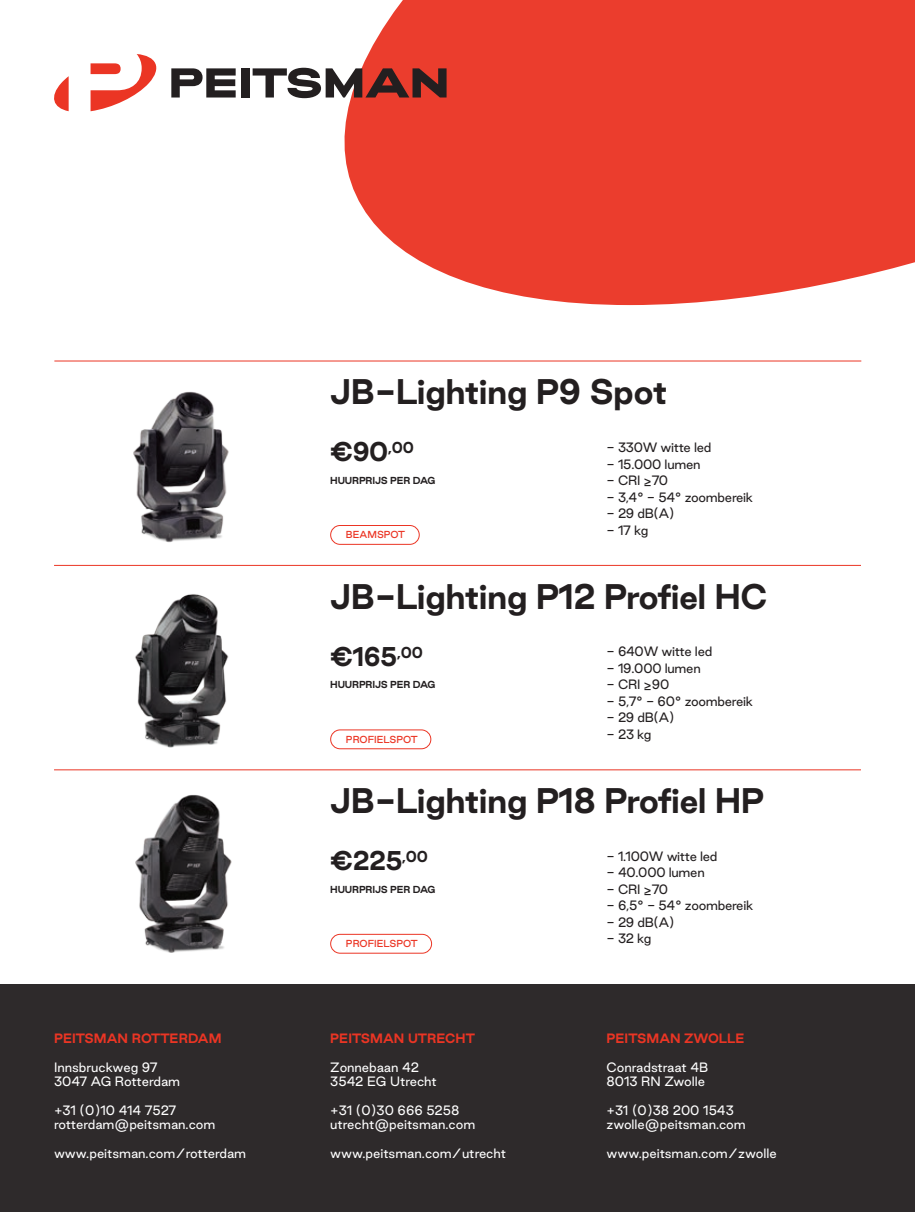
<style>
.page{position:relative;width:915px;height:1212px;background:#fff}
.page>*{position:absolute;margin:0;border:0;box-sizing:border-box;transform-origin:0 0}
.t1{font:700 31.5px "Good Sans";letter-spacing:-.02em;color:#231f20}
.t2{font:700 24px "Good Sans";letter-spacing:-.02em;color:#231f20}
.t3{font:12px/14.4px "Good Sans";color:#fff}
.t4{font:12px "Good Sans";letter-spacing:-.02em;color:#231f20}
.t5{font:700 12px "Good Sans";color:#eb3524}
.t6{font:700 9px "Good Sans";letter-spacing:-.02em;color:#231f20}
.t7{font:500 9px "Good Sans";color:#eb3524}
</style>
<div class="page">
<svg style="left:300px;top:0;width:614px;height:305px;background:#ee5a4c"></svg>
<svg style="left:90px;top:54px;width:67px;height:57px"></svg>
<svg style="left:54px;top:76px;width:15px;height:35px"></svg>
<svg style="left:171px;top:68px;width:64px;height:30px"></svg>
<div style="left:241px;top:68px;width:8px;height:30px;background:#231f20"></div>
<svg style="left:252px;top:68px;width:194px;height:30px"></svg>
<img style="left:133px;top:391px;width:96px;height:152px">
<img style="left:135px;top:594px;width:94px;height:154px">
<img style="left:135px;top:794px;width:97px;height:159px">
<hr style="left:54px;top:361px;width:807px;height:1px;background:#eb3524">
<hr style="left:54px;top:565px;width:806px;height:1px;background:#eb3524">
<hr style="left:54px;top:769px;width:806px;height:1px;background:#eb3524">
<div style="left:330px;top:729px;width:101px;height:20px;border:1px solid #eb3524;border-radius:9px"></div>
<div style="left:330px;top:934px;width:102px;height:19px;border:1px solid #eb3524;border-radius:9px"></div>
<div style="left:330px;top:525px;width:89px;height:20px;border:1px solid #eb3524;border-radius:9px"></div>
<div style="left:0;top:984px;width:914px;height:228px;background:#2e2a2b"></div>
<p class="t5" style="left:54px;top:1029px;width:169px">PEITSMAN ROTTERDAM</p>
<p class="t3" style="left:54px;top:1059px;width:127px">Innsbruckweg 97<br>3047 AG Rotterdam</p>
<p class="t3" style="left:54px;top:1103px;width:163px">+31 (0)10 414 7527 rotterdam@peitsman.com</p>
<p class="t3" style="left:54px;top:1146px;width:193px">www.peitsman.com/rotterdam</p>
<h1 class="t1" style="left:330px;top:369px;width:339px">JB-Lighting P9 Spot</h1>
<h2 class="t2" style="left:330px;top:434px;width:85px">€90<sup>,00</sup></h2>
<p class="t6" style="left:330px;top:474px;width:107px">HUURPRIJS PER DAG</p>
<p class="t7" style="left:346px;top:528px;width:61px">BEAMSPOT</p>
<p class="t4" style="left:606px;top:439px;width:106px">- 330W witte led</p>
<p class="t4" style="left:606px;top:455px;width:95px">- 15.000 lumen</p>
<p class="t4" style="left:606px;top:472px;width:63px">- CRI ≥70</p>
<p class="t4" style="left:606px;top:488px;width:148px">- 3,4° - 54° zoombereik</p>
<p class="t4" style="left:606px;top:505px;width:69px">- 29 dB(A)</p>
<p class="t4" style="left:606px;top:521px;width:43px">- 17 kg</p>
<h1 class="t1" style="left:330px;top:573px;width:438px">JB-Lighting P12 Profiel HC</h1>
<h2 class="t2" style="left:330px;top:639px;width:94px">€165<sup>,00</sup></h2>
<p class="t6" style="left:330px;top:678px;width:107px">HUURPRIJS PER DAG</p>
<p class="t7" style="left:346px;top:733px;width:73px">PROFIELSPOT</p>
<p class="t4" style="left:606px;top:643px;width:107px">- 640W witte led</p>
<p class="t4" style="left:606px;top:659px;width:96px">- 19.000 lumen</p>
<p class="t4" style="left:606px;top:676px;width:64px">- CRI ≥90</p>
<p class="t4" style="left:606px;top:692px;width:148px">- 5,7° - 60° zoombereik</p>
<p class="t4" style="left:606px;top:709px;width:69px">- 29 dB(A)</p>
<p class="t4" style="left:606px;top:725px;width:46px">- 23 kg</p>
<h1 class="t1" style="left:330px;top:778px;width:435px">JB-Lighting P18 Profiel HP</h1>
<h2 class="t2" style="left:330px;top:843px;width:99px">€225<sup>,00</sup></h2>
<p class="t6" style="left:330px;top:883px;width:107px">HUURPRIJS PER DAG</p>
<p class="t7" style="left:346px;top:937px;width:73px">PROFIELSPOT</p>
<p class="t5" style="left:330px;top:1029px;width:146px">PEITSMAN UTRECHT</p>
<p class="t3" style="left:330px;top:1059px;width:108px">Zonnebaan 42<br>3542 EG Utrecht</p>
<p class="t3" style="left:330px;top:1103px;width:146px">+31 (0)30 666 5258 utrecht@peitsman.com</p>
<p class="t3" style="left:330px;top:1146px;width:177px">www.peitsman.com/utrecht</p>
<p class="t4" style="left:606px;top:847px;width:112px">- 1.100W witte led</p>
<p class="t4" style="left:606px;top:864px;width:100px">- 40.000 lumen</p>
<p class="t4" style="left:606px;top:880px;width:63px">- CRI ≥70</p>
<p class="t4" style="left:606px;top:897px;width:148px">- 6,5° - 54° zoombereik</p>
<p class="t4" style="left:606px;top:913px;width:69px">- 29 dB(A)</p>
<p class="t4" style="left:606px;top:930px;width:46px">- 32 kg</p>
<p class="t5" style="left:606px;top:1029px;width:139px">PEITSMAN ZWOLLE</p>
<p class="t3" style="left:606px;top:1059px;width:103px">Conradstraat 4B<br>8013 RN Zwolle</p>
<p class="t3" style="left:606px;top:1103px;width:141px">+31 (0)38 200 1543 zwolle@peitsman.com</p>
<p class="t3" style="left:606px;top:1146px;width:171px">www.peitsman.com/zwolle</p>
</div>
